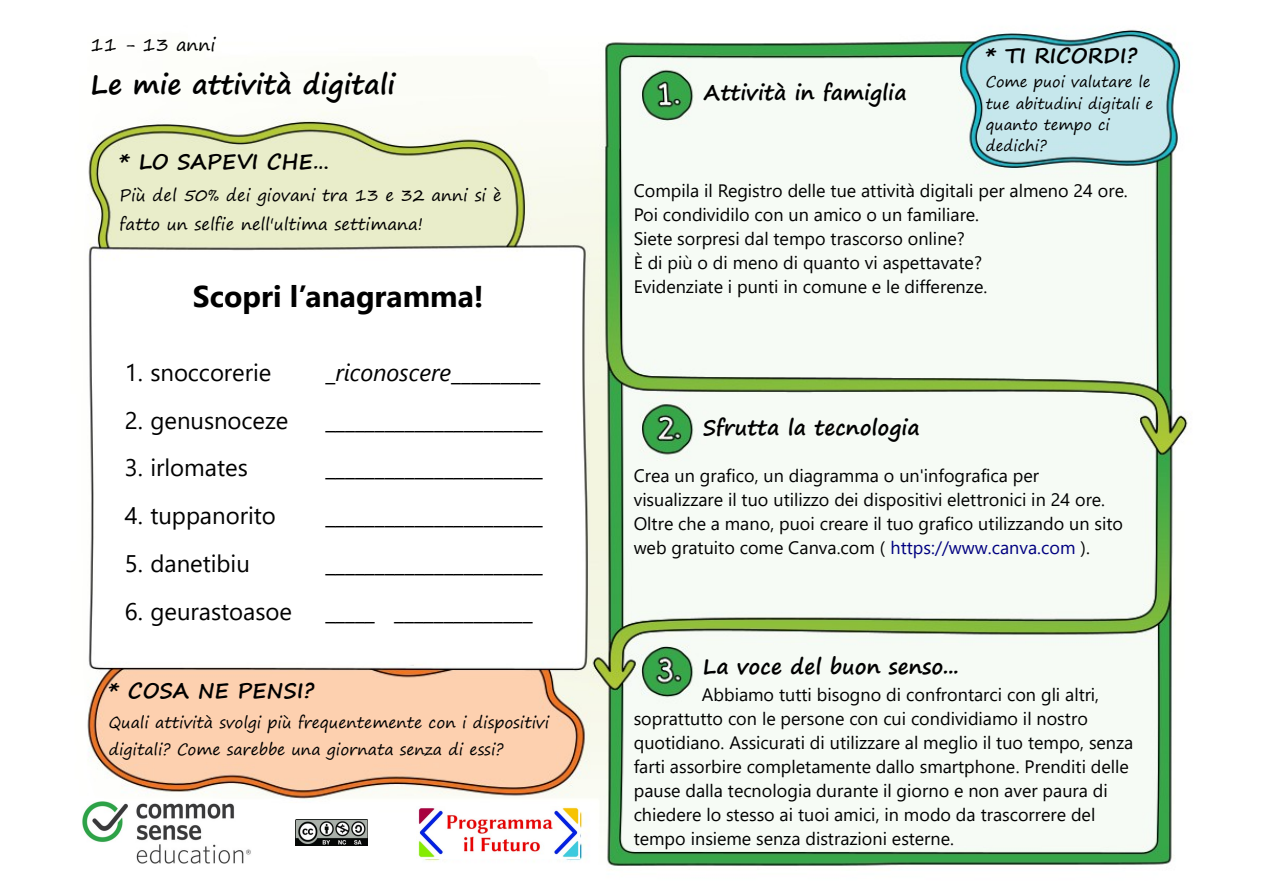
<style>
.page{position:relative;width:1263px;height:893px;background:#fff}
.page>*{position:absolute;margin:0;border:0;box-sizing:border-box;transform-origin:0 0}
.t1{font:700 30px "Segoe UI";color:#000}
.t2{font:700 27px "Segoe Print";color:#000}
.t3{font:24px "Segoe UI";color:#000}
.t4{font:italic 24px "Segoe UI";color:#000}
.t5{font:700 21px "Segoe Print";color:#000}
.t6{font:18px/24px "Segoe UI";color:#000}
.t7{font:18px "Segoe Print";color:#000}
.t8{font:16.5px/29px "Segoe Print";color:#000}
.t9{font:15.75px/27.5px "Segoe Print";letter-spacing:-.005em;color:#000}
.t10{font:15px/21.3px "Segoe Print";color:#000}
.s1{font-style:normal}
.s2{color:#000080}
</style>
<div class="page">
<img style="left:87px;top:29px;width:1101px;height:841px">
<svg style="left:244px;top:803px;width:135px;height:65px"></svg>
<img style="left:296px;top:820px;width:72px;height:25px">
<img style="left:417px;top:807px;width:163px;height:51px">
<img style="left:82px;top:801px;width:170px;height:62px">
<p class="t7" style="left:91px;top:36px;width:127px">11 - 13 anni</p>
<h2 class="t2" style="left:91px;top:70px;width:306px">Le mie attività digitali</h2>
<p class="t5" style="left:119px;top:151px;width:212px">* LO SAPEVI CHE…</p>
<p class="t8" style="left:119px;top:182px;width:384px">Più del 50% dei giovani tra 13 e 32 anni si è fatto un selfie nell'ultima settimana!</p>
<h1 class="t1" style="left:193px;top:285px;width:292px">Scopri l’anagramma!</h1>
<h3 class="t3" style="left:125px;top:358px;width:148px">1. snoccorerie</h3>
<h3 class="t4" style="left:325px;top:358px;width:216px"><span class="s1">_</span>riconoscere<span class="s1">_________</span></h3>
<h3 class="t3" style="left:125px;top:406px;width:165px">2. genusnoceze</h3>
<h3 class="t3" style="left:325px;top:406px;width:219px">______________________</h3>
<h3 class="t3" style="left:125px;top:454px;width:124px">3. irlomates</h3>
<h3 class="t3" style="left:325px;top:454px;width:219px">______________________</h3>
<h3 class="t3" style="left:125px;top:502px;width:153px">4. tuppanorito</h3>
<h3 class="t3" style="left:325px;top:502px;width:219px">______________________</h3>
<h3 class="t3" style="left:125px;top:550px;width:127px">5. danetibiu</h3>
<h3 class="t3" style="left:325px;top:550px;width:219px">______________________</h3>
<h3 class="t3" style="left:125px;top:598px;width:169px">6. geurastoasoe</h3>
<h3 class="t3" style="left:325px;top:598px;width:209px">_____ ______________</h3>
<p class="t5" style="left:109px;top:680px;width:207px">* COSA NE PENSI?</p>
<p class="t9" style="left:109px;top:710px;width:442px">Quali attività svolgi più frequentemente con i dispositivi digitali? Come sarebbe una giornata senza di essi?</p>
<p class="t5" style="left:704px;top:82px;width:204px">Attività in famiglia</p>
<p class="t5" style="left:986px;top:45px;width:153px">* TI RICORDI?</p>
<p class="t10" style="left:986px;top:73px;width:169px">Come puoi valutare le tue abitudini digitali e quanto tempo ci dedichi?</p>
<p class="t6" style="left:634px;top:179px;width:496px">Compila il Registro delle tue attività digitali per almeno 24 ore.<br>Poi condividilo con un amico o un familiare.<br>Siete sorpresi dal tempo trascorso online?<br>È di più o di meno di quanto vi aspettavate?<br>Evidenziate i punti in comune e le differenze.</p>
<p class="t5" style="left:703px;top:416px;width:219px">Sfrutta la tecnologia</p>
<p class="t6" style="left:634px;top:464px;width:491px">Crea un grafico, un diagramma o un'infografica per visualizzare il tuo utilizzo dei dispositivi elettronici in 24 ore.<br>Oltre che a mano, puoi creare il tuo grafico utilizzando un sito web gratuito come Canva.com ( <span class="s2">https://www.canva.com</span> ).</p>
<p class="t5" style="left:703px;top:656px;width:258px">La voce del buon senso...</p>
<p class="t6" style="left:634px;top:683px;width:501px;text-indent:68px">Abbiamo tutti bisogno di confrontarci con gli altri, soprattutto con le persone con cui condividiamo il nostro quotidiano. Assicurati di utilizzare al meglio il tuo tempo, senza farti assorbire completamente dallo smartphone. Prenditi delle pause dalla tecnologia durante il giorno e non aver paura di chiedere lo stesso ai tuoi amici, in modo da trascorrere del tempo insieme senza distrazioni esterne.</p>
</div>
